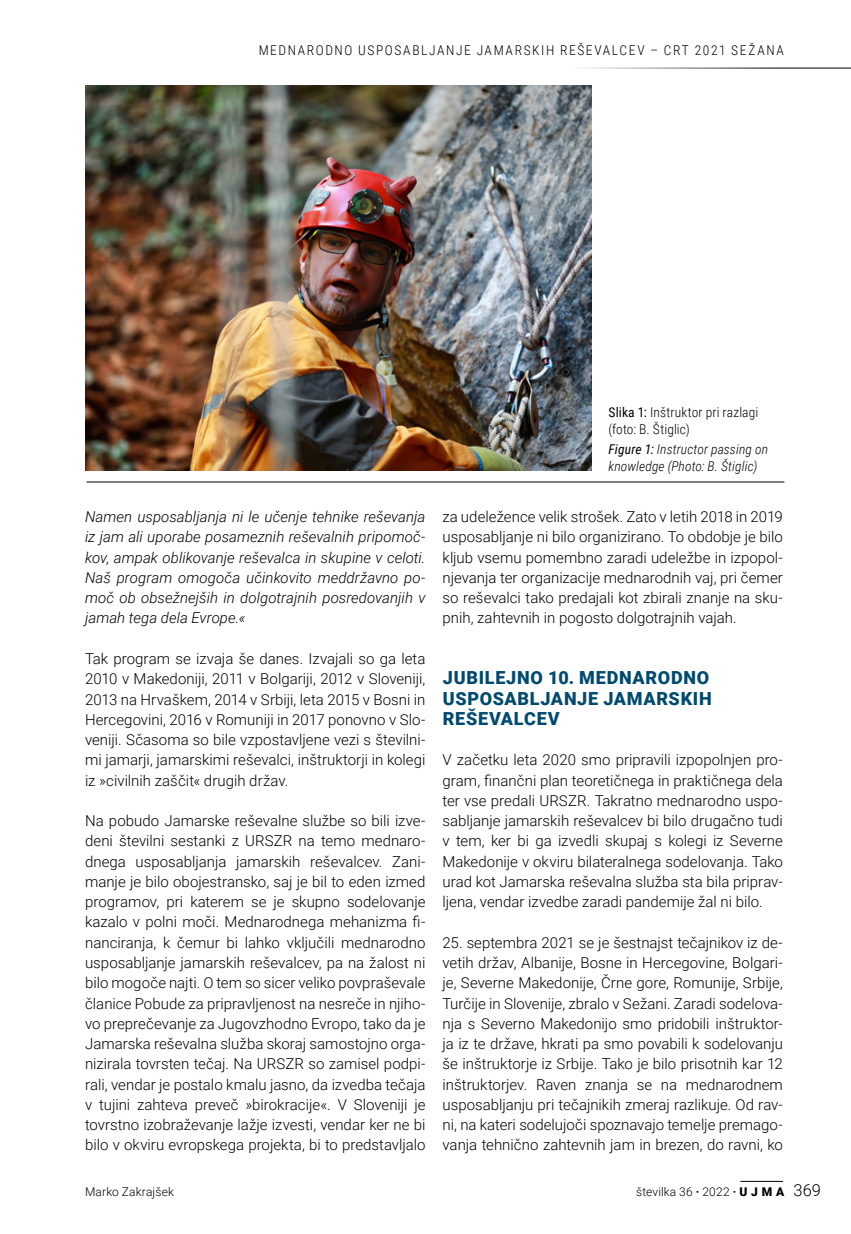
<style>
.page{position:relative;width:851px;height:1234px;background:#fff}
.page>*{position:absolute;margin:0;border:0;box-sizing:border-box;transform-origin:0 0}
._01_Naslov_Mo__12_bl{font:900 18px/20.2px "Roboto";letter-spacing:.04em;color:#004a6f}
._09_paginacija_cifra{font:300 16.5px "Roboto";color:#000}
._00_normal_10pt_SLO{font:300 15px/20.2px "Roboto";color:#000;text-align:justify}
._00_normal_10pt_SLO-2{font:italic 300 15px/20.2px "Roboto";color:#000;text-align:justify}
._00_Paginacija{font:300 13.5px "Roboto Condensed";letter-spacing:.115em;color:#000}
._06_podpis_pod_sliko{font:italic 300 13.5px/16.5px "Roboto Condensed";letter-spacing:.01em;color:#000}
._06_podpis_pod_sliko-2{font:300 13.5px/16.5px "Roboto Condensed";letter-spacing:.01em;color:#000}
._09_spodaj_UJMA_txt{font:300 12px "Roboto";letter-spacing:.01em;color:#000}
._09_spodaj_avtor{font:300 12px "Roboto";letter-spacing:.01em;color:#000}
.s1{font-weight:400}
.s2{font-weight:700}
.s3{font-weight:900}
</style>
<div class="page">
<img style="left:85px;top:85px;width:506px;height:386px">
<hr style="left:87px;top:481px;width:697px;height:1px;background:#000">
<hr style="left:566px;top:68px;width:284px;height:1px;background:#000">
<hr style="left:740px;top:1180px;width:42px;height:1px;background:#000">
<p class="_00_Paginacija" style="left:259px;top:41px;width:526px">MEDNARODNO USPOSABLJANJE JAMARSKIH REŠEVALCEV – CRT 2021 SEŽANA</p>
<p class="_00_normal_10pt_SLO-2" style="left:85px;top:506px;width:342px">Namen usposabljanja ni le učenje tehnike reševanja iz jam ali uporabe posameznih reševalnih pripomoč&shy;kov, ampak oblikovanje reševalca in skupine v celoti.<br>Naš program omogoča učinkovito meddržavno po&shy;moč ob obsežnejših in dolgotrajnih posredovanjih v jamah tega dela Evrope.«</p>
<p class="_00_normal_10pt_SLO" style="left:85px;top:648px;width:342px">Tak program se izvaja še danes. Izvajali so ga leta 2010 v Makedoniji, 2011 v Bolgariji, 2012 v Sloveniji, 2013 na Hrvaškem, 2014 v Srbiji, leta 2015 v Bosni in Hercegovini, 2016 v Romuniji in 2017 ponovno v Slo&shy;veniji. Sčasoma so bile vzpostavljene vezi s številni&shy;mi jamarji, jamarskimi reševalci, inštruktorji in kolegi iz »civilnih zaščit« drugih držav.</p>
<p class="_00_normal_10pt_SLO" style="left:85px;top:810px;width:342px">Na pobudo Jamarske reševalne službe so bili izve&shy;deni številni sestanki z URSZR na temo mednaro&shy;dnega usposabljanja jamarskih reševalcev. Zani&shy;manje je bilo obojestransko, saj je bil to eden izmed programov, pri katerem se je skupno sodelovanje kazalo v polni moči. Mednarodnega mehanizma fi&shy;nanciranja, k čemur bi lahko vključili mednarodno usposabljanje jamarskih reševalcev, pa na žalost ni bilo mogoče najti. O tem so sicer veliko povpraševale članice Pobude za pripravljenost na nesreče in njiho&shy;vo preprečevanje za Jugovzhodno Evropo, tako da je Jamarska reševalna služba skoraj samostojno orga&shy;nizirala tovrsten tečaj. Na URSZR so zamisel podpi&shy;rali, vendar je postalo kmalu jasno, da izvedba tečaja v tujini zahteva preveč »birokracije«. V Sloveniji je tovrstno izobraževanje lažje izvesti, vendar ker ne bi bilo v okviru evropskega projekta, bi to predstavljalo</p>
<p class="_09_spodaj_avtor" style="left:85px;top:1183px;width:90px">Marko Zakrajšek</p>
<p class="_06_podpis_pod_sliko-2" style="left:608px;top:403px;width:151px"><span class="s1">Slika 1:</span> Inštruktor pri razlagi (foto: B. Štiglic)</p>
<p class="_06_podpis_pod_sliko" style="left:608px;top:441px;width:161px"><span class="s1">Figure 1:</span> Instructor passing on knowledge (Photo: B. Štiglic)</p>
<p class="_00_normal_10pt_SLO" style="left:442px;top:506px;width:342px">za udeležence velik strošek. Zato v letih 2018 in 2019 usposabljanje ni bilo organizirano. To obdobje je bilo kljub vsemu pomembno zaradi udeležbe in izpopol&shy;njevanja ter organizacije mednarodnih vaj, pri čemer so reševalci tako predajali kot zbirali znanje na sku&shy;pnih, zahtevnih in pogosto dolgotrajnih vajah.</p>
<p class="_01_Naslov_Mo__12_bl" style="left:443px;top:667px;width:270px">JUBILEJNO 10. MEDNARODNO<br>USPOSABLJANJE JAMARSKIH<br>REŠEVALCEV</p>
<p class="_00_normal_10pt_SLO" style="left:442px;top:749px;width:342px">V začetku leta 2020 smo pripravili izpopolnjen pro&shy;gram, finančni plan teoretičnega in praktičnega dela ter vse predali URSZR. Takratno mednarodno uspo&shy;sabljanje jamarskih reševalcev bi bilo drugačno tudi v tem, ker bi ga izvedli skupaj s kolegi iz Severne Makedonije v okviru bilateralnega sodelovanja. Tako urad kot Jamarska reševalna služba sta bila priprav&shy;ljena, vendar izvedbe zaradi pandemije žal ni bilo.</p>
<p class="_00_normal_10pt_SLO" style="left:442px;top:931px;width:342px">25. septembra 2021 se je šestnajst tečajnikov iz de&shy;vetih držav, Albanije, Bosne in Hercegovine, Bolgari&shy;je, Severne Makedonije, Črne gore, Romunije, Srbije, Turčije in Slovenije, zbralo v Sežani. Zaradi sodelova&shy;nja s Severno Makedonijo smo pridobili inštruktor&shy;ja iz te države, hkrati pa smo povabili k sodelovanju še inštruktorje iz Srbije. Tako je bilo prisotnih kar 12 inštruktorjev. Raven znanja se na mednarodnem usposabljanju pri tečajnikih zmeraj razlikuje. Od rav&shy;ni, na kateri sodelujoči spoznavajo temelje premago&shy;vanja tehnično zahtevnih jam in brezen, do ravni, ko</p>
<p class="_09_spodaj_UJMA_txt" style="left:636px;top:1183px;width:150px">številka 36 <span class="s2">·</span> 2022 <span class="s2">·</span> <span class="s3">U J M A</span></p>
<p class="_09_paginacija_cifra" style="left:793px;top:1178px;width:29px">369</p>
</div>
